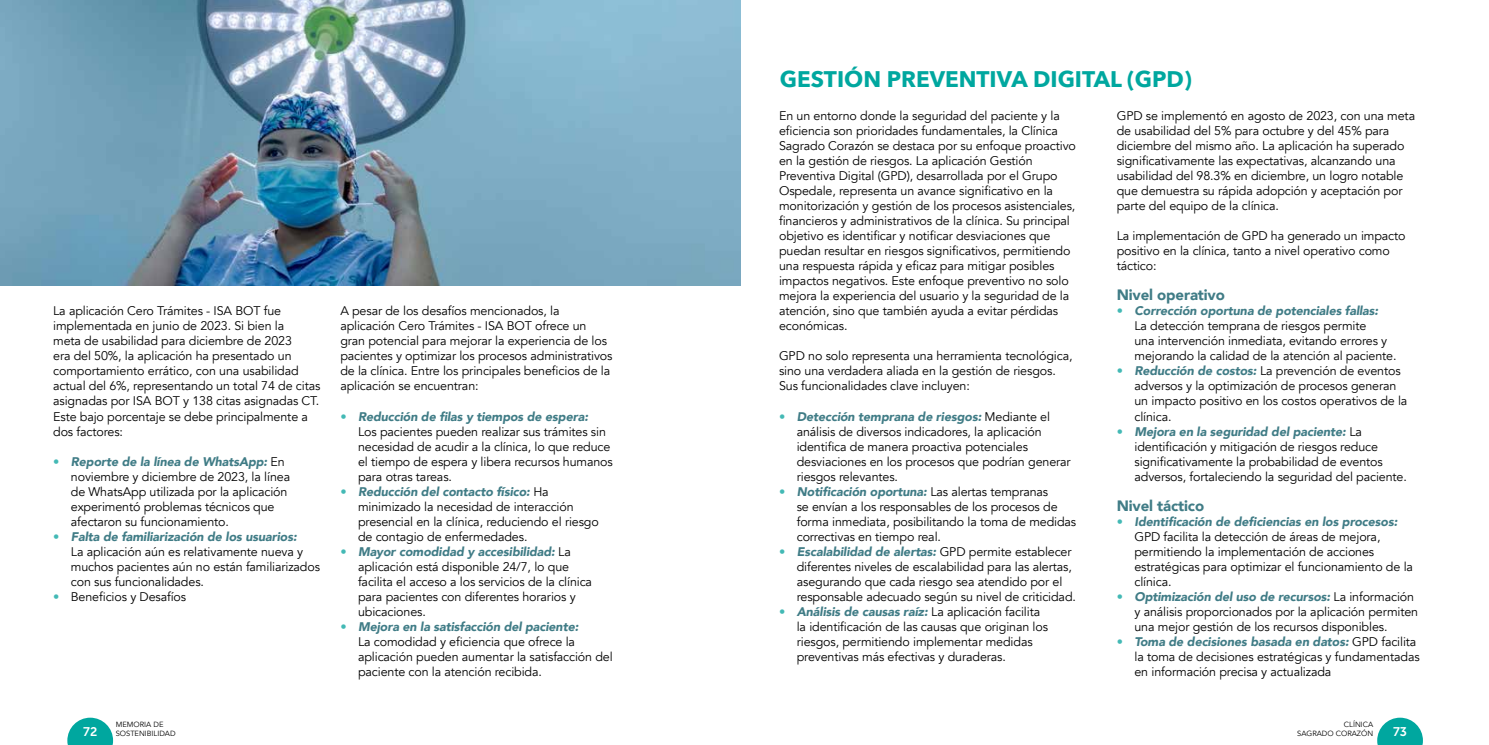
<style>
.page{position:relative;width:1489px;height:745px;background:#fff}
.page>*{position:absolute;margin:0;border:0;box-sizing:border-box;transform-origin:0 0}
.t1{font:700 22.5px "Avenir Next";color:#00a79f}
.t2{font:900 15px "Avenir";letter-spacing:-.01em;color:#407c86}
.t3{font:12.5px/15px "Avenir";letter-spacing:-.01em;color:#000}
.t4{font:12.5px "Museo Sans 700";color:#fff}
.t5{font:7.5px/8.8px "Avenir";color:#000}
.s1{color:#43b9b5}
.s2{font-weight:900;font-style:italic;color:#407c86}
</style>
<div class="page">
<svg style="left:67px;top:717px;width:46px;height:27px"></svg>
<svg style="left:1377px;top:717px;width:45px;height:27px"></svg>
<img style="left:0;top:0;width:740px;height:285px">
<p class="t3" style="left:53px;top:303px;width:269px">La aplicación Cero Trámites - ISA BOT fue implementada en junio de 2023. Si bien la<br>meta de usabilidad para diciembre de 2023<br>era del 50%, la aplicación ha presentado un comportamiento errático, con una usabilidad actual del 6%, representando un total 74 de citas asignadas por ISA BOT y 138 citas asignadas CT.<br>Este bajo porcentaje se debe principalmente a dos factores:</p>
<p class="t3" style="left:71px;top:453px;width:221px;text-indent:-18px"><span class="s1">•</span> <span class="s2">Reporte de la línea de WhatsApp:</span> En noviembre y diciembre de 2023, la línea de WhatsApp utilizada por la aplicación experimentó problemas técnicos que afectaron su funcionamiento.</p>
<p class="t3" style="left:71px;top:528px;width:251px;text-indent:-18px"><span class="s1">•</span> <span class="s2">Falta de familiarización de los usuarios:<br></span>La aplicación aún es relativamente nueva y muchos pacientes aún no están familiarizados con sus funcionalidades.</p>
<p class="t3" style="left:53px;top:588px;width:134px"><span class="s1">•</span> Beneficios y Desafíos</p>
<p class="t3" style="left:340px;top:303px;width:274px">A pesar de los desafíos mencionados, la aplicación Cero Trámites - ISA BOT ofrece un gran potencial para mejorar la experiencia de los pacientes y optimizar los procesos administrativos de la clínica. Entre los principales beneficios de la aplicación se encuentran:</p>
<p class="t3" style="left:358px;top:408px;width:256px;text-indent:-18px"><span class="s1">•</span> <span class="s2">Reducción de filas y tiempos de espera:<br></span>Los pacientes pueden realizar sus trámites sin necesidad de acudir a la clínica, lo que reduce el tiempo de espera y libera recursos humanos para otras tareas.</p>
<p class="t3" style="left:358px;top:483px;width:242px;text-indent:-18px"><span class="s1">•</span> <span class="s2">Reducción del contacto físico:</span> Ha minimizado la necesidad de interacción presencial en la clínica, reduciendo el riesgo de contagio de enfermedades.</p>
<p class="t3" style="left:358px;top:543px;width:235px;text-indent:-18px"><span class="s1">•</span> <span class="s2">Mayor comodidad y accesibilidad:</span> La aplicación está disponible 24/7, lo que facilita el acceso a los servicios de la clínica para pacientes con diferentes horarios y ubicaciones.</p>
<p class="t3" style="left:358px;top:618px;width:256px;text-indent:-18px"><span class="s1">•</span> <span class="s2">Mejora en la satisfacción del paciente:<br></span>La comodidad y eficiencia que ofrece la aplicación pueden aumentar la satisfacción del paciente con la atención recibida.</p>
<h1 class="t1" style="left:780px;top:59px;width:413px">GESTIÓN PREVENTIVA DIGITAL (GPD)</h1>
<p class="t3" style="left:779px;top:108px;width:298px">En un entorno donde la seguridad del paciente y la eficiencia son prioridades fundamentales, la Clínica Sagrado Corazón se destaca por su enfoque proactivo en la gestión de riesgos. La aplicación Gestión Preventiva Digital (GPD), desarrollada por el Grupo Ospedale, representa un avance significativo en la monitorización y gestión de los procesos asistenciales, financieros y administrativos de la clínica. Su principal objetivo es identificar y notificar desviaciones que puedan resultar en riesgos significativos, permitiendo una respuesta rápida y eficaz para mitigar posibles impactos negativos. Este enfoque preventivo no solo mejora la experiencia del usuario y la seguridad de la atención, sino que también ayuda a evitar pérdidas económicas.</p>
<p class="t3" style="left:779px;top:348px;width:295px">GPD no solo representa una herramienta tecnológica, sino una verdadera aliada en la gestión de riesgos.<br>Sus funcionalidades clave incluyen:</p>
<p class="t3" style="left:796px;top:408px;width:275px;text-indent:-18px"><span class="s1">•</span> <span class="s2">Detección temprana de riesgos:</span> Mediante el análisis de diversos indicadores, la aplicación identifica de manera proactiva potenciales desviaciones en los procesos que podrían generar riesgos relevantes.</p>
<p class="t3" style="left:796px;top:483px;width:281px;text-indent:-18px"><span class="s1">•</span> <span class="s2">Notificación oportuna:</span> Las alertas tempranas<br>se envían a los responsables de los procesos de forma inmediata, posibilitando la toma de medidas correctivas en tiempo real.</p>
<p class="t3" style="left:796px;top:543px;width:281px;text-indent:-18px"><span class="s1">•</span> <span class="s2">Escalabilidad de alertas:</span> GPD permite establecer diferentes niveles de escalabilidad para las alertas, asegurando que cada riesgo sea atendido por el responsable adecuado según su nivel de criticidad.</p>
<p class="t3" style="left:796px;top:603px;width:253px;text-indent:-18px"><span class="s1">•</span> <span class="s2">Análisis de causas raíz:</span> La aplicación facilita la identificación de las causas que originan los riesgos, permitiendo implementar medidas preventivas más efectivas y duraderas.</p>
<p class="t3" style="left:1116px;top:108px;width:300px">GPD se implementó en agosto de 2023, con una meta de usabilidad del 5% para octubre y del 45% para diciembre del mismo año. La aplicación ha superado significativamente las expectativas, alcanzando una usabilidad del 98.3% en diciembre, un logro notable que demuestra su rápida adopción y aceptación por parte del equipo de la clínica.</p>
<p class="t3" style="left:1116px;top:228px;width:290px">La implementación de GPD ha generado un impacto positivo en la clínica, tanto a nivel operativo como táctico:</p>
<p class="t2" style="left:1116px;top:282px;width:110px">Nivel operativo</p>
<p class="t3" style="left:1134px;top:303px;width:263px;text-indent:-18px"><span class="s1">•</span> <span class="s2">Corrección oportuna de potenciales fallas:<br></span>La detección temprana de riesgos permite<br>una intervención inmediata, evitando errores y mejorando la calidad de la atención al paciente.</p>
<p class="t3" style="left:1134px;top:363px;width:274px;text-indent:-18px"><span class="s1">•</span> <span class="s2">Reducción de costos:</span> La prevención de eventos adversos y la optimización de procesos generan un impacto positivo en los costos operativos de la clínica.</p>
<p class="t3" style="left:1134px;top:423px;width:274px;text-indent:-18px"><span class="s1">•</span> <span class="s2">Mejora en la seguridad del paciente:</span> La identificación y mitigación de riesgos reduce significativamente la probabilidad de eventos adversos, fortaleciendo la seguridad del paciente.</p>
<p class="t2" style="left:1116px;top:492px;width:89px">Nivel táctico</p>
<p class="t3" style="left:1134px;top:513px;width:280px;text-indent:-18px"><span class="s1">•</span> <span class="s2">Identificación de deficiencias en los procesos:<br></span>GPD facilita la detección de áreas de mejora, permitiendo la implementación de acciones estratégicas para optimizar el funcionamiento de la clínica.</p>
<p class="t3" style="left:1134px;top:588px;width:285px;text-indent:-18px"><span class="s1">•</span> <span class="s2">Optimización del uso de recursos:</span> La información y análisis proporcionados por la aplicación permiten una mejor gestión de los recursos disponibles.</p>
<p class="t3" style="left:1134px;top:633px;width:287px;text-indent:-18px"><span class="s1">•</span> <span class="s2">Toma de decisiones basada en datos:</span> GPD facilita la toma de decisiones estratégicas y fundamentadas en información precisa y actualizada</p>
<p class="t5" style="left:116px;top:719px;width:61px">MEMORIA DE<br>SOSTENIBILIDAD</p>
<p class="t5" style="left:1296px;top:719px;width:78px;text-align:right">CLÍNICA<br>SAGRADO CORAZÓN</p>
<p class="t4" style="left:83px;top:724px;width:16px">72</p>
<p class="t4" style="left:1392px;top:724px;width:15px">73</p>
</div>
